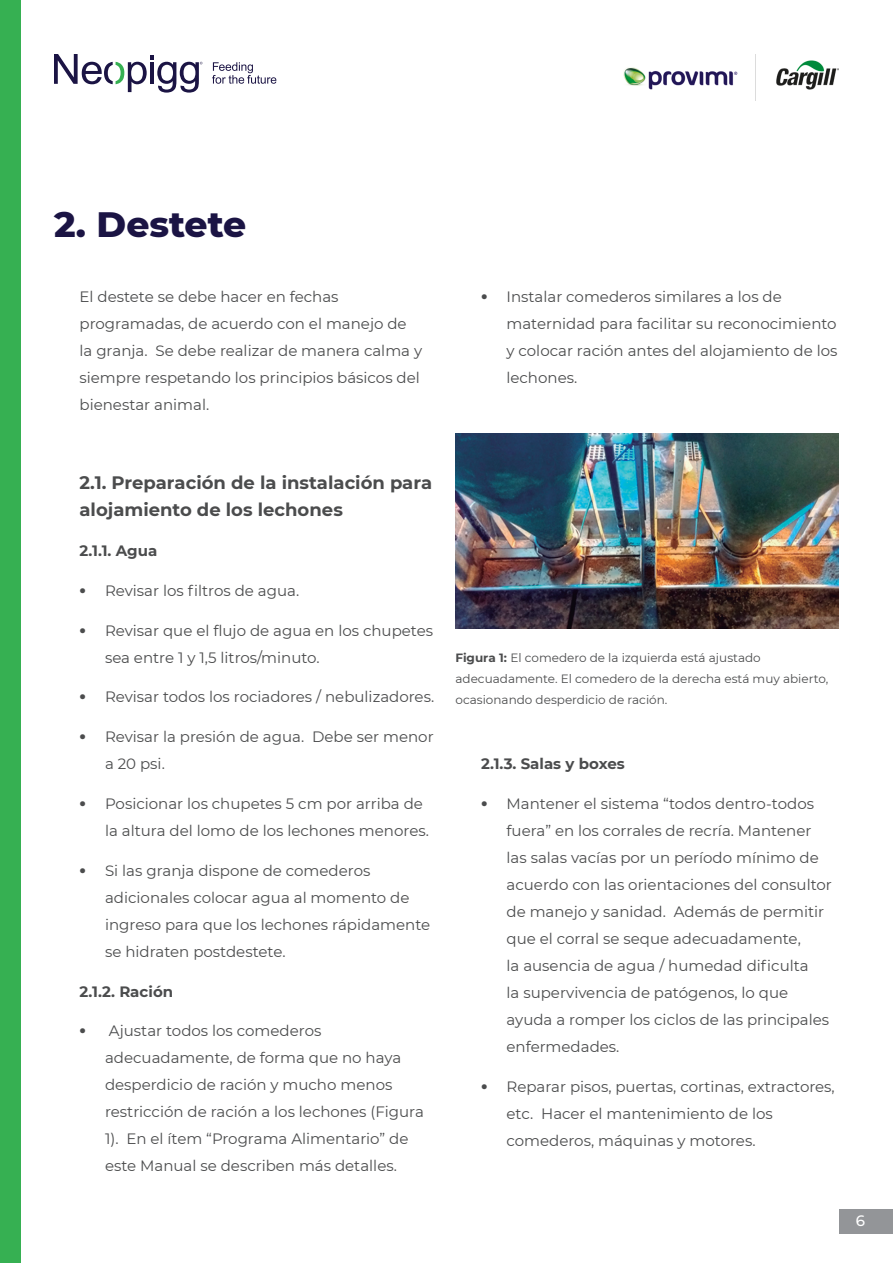
<style>
.page{position:relative;width:893px;height:1263px;background:#fff}
.page>*{position:absolute;margin:0;border:0;box-sizing:border-box;transform-origin:0 0}
.titulo_capitulo{font:800 36px "Montserrat";color:#1b1444}
.Paragraph_Title{font:700 18px/27px "Montserrat";color:#4b4c4d}
.Paragraph_Title-2{font:15px/27px "Montserrat";color:#4b4c4d}
.Paragraph_Style_1{font:700 15px "Montserrat";color:#4b4c4d}
.Paragraph_Title-3{font:700 15px "Montserrat";color:#4b4c4d}
.t1{font:900 15px "Montserrat";color:#4b4c4d}
.t2{font:500 15px "Montserrat";color:#fff}
.Paragraph_Style_1-2{font:12px/21px "Montserrat";color:#4b4c4d}
.s1{font-weight:700}
</style>
<div class="page">
<img style="left:623px;top:54px;width:216px;height:47px">
<svg style="left:212px;top:62px;width:64px;height:22px"></svg>
<svg style="left:54px;top:54px;width:148px;height:39px"></svg>
<div style="left:0;top:0;width:21px;height:1263px;background:#36b052"></div>
<div style="left:839px;top:1209px;width:54px;height:24px;background:#939598"></div>
<img style="left:455px;top:434px;width:384px;height:194px">
<p class="titulo_capitulo" style="left:54px;top:198px;width:194px">2. Destete</p>
<p class="Paragraph_Title-2" style="left:80px;top:282px;width:344px">El destete se debe hacer en fechas programadas, de acuerdo con el manejo de la granja. Se debe realizar de manera calma y siempre respetando los principios básicos del bienestar animal.</p>
<p class="t1" style="left:481px;top:285px;width:8px">ظ</p>
<p class="Paragraph_Title-2" style="left:506px;top:282px;width:333px">Instalar comederos similares a los de maternidad para facilitar su reconocimiento y colocar ración antes del alojamiento de los lechones.</p>
<p class="Paragraph_Title" style="left:80px;top:469px;width:354px">2.1. Preparación de la instalación para alojamiento de los lechones</p>
<p class="Paragraph_Title-3" style="left:80px;top:540px;width:79px">2.1.1. Agua</p>
<p class="t1" style="left:80px;top:579px;width:8px">ظ</p>
<p class="Paragraph_Title-2" style="left:105px;top:577px;width:196px">Revisar los filtros de agua.</p>
<p class="t1" style="left:80px;top:619px;width:8px">ظ</p>
<p class="Paragraph_Title-2" style="left:105px;top:616px;width:330px">Revisar que el flujo de agua en los chupetes sea entre 1 y 1,5 litros/minuto.</p>
<p class="t1" style="left:80px;top:686px;width:8px">ظ</p>
<p class="Paragraph_Title-2" style="left:105px;top:683px;width:331px">Revisar todos los rociadores / nebulizadores.</p>
<p class="t1" style="left:80px;top:726px;width:8px">ظ</p>
<p class="Paragraph_Title-2" style="left:105px;top:723px;width:330px">Revisar la presión de agua. Debe ser menor a 20 psi.</p>
<p class="t1" style="left:80px;top:792px;width:8px">ظ</p>
<p class="Paragraph_Title-2" style="left:105px;top:790px;width:325px">Posicionar los chupetes 5 cm por arriba de la altura del lomo de los lechones menores.</p>
<p class="t1" style="left:80px;top:859px;width:8px">ظ</p>
<p class="Paragraph_Title-2" style="left:105px;top:856px;width:327px">Si las granja dispone de comederos adicionales colocar agua al momento de ingreso para que los lechones rápidamente se hidraten postdestete.</p>
<p class="Paragraph_Style_1" style="left:80px;top:980px;width:95px">2.1.2. Ración</p>
<p class="t1" style="left:80px;top:1020px;width:8px">ظ</p>
<p class="Paragraph_Title-2" style="left:105px;top:1017px;width:320px">Ajustar todos los comederos adecuadamente, de forma que no haya desperdicio de ración y mucho menos restricción de ración a los lechones (Figura 1). En el ítem “Programa Alimentario” de este Manual se describen más detalles.</p>
<p class="Paragraph_Style_1-2" style="left:455px;top:647px;width:374px"><span class="s1">Figura 1:</span> El comedero de la izquierda está ajustado adecuadamente. El comedero de la derecha está muy abierto, ocasionando desperdicio de ración.</p>
<p class="Paragraph_Style_1" style="left:481px;top:753px;width:145px">2.1.3. Salas y boxes</p>
<p class="t1" style="left:481px;top:792px;width:8px">ظ</p>
<p class="Paragraph_Title-2" style="left:506px;top:790px;width:327px">Mantener el sistema “todos dentro-todos fuera” en los corrales de recría. Mantener las salas vacías por un período mínimo de acuerdo con las orientaciones del consultor de manejo y sanidad. Además de permitir que el corral se seque adecuadamente,<br>la ausencia de agua / humedad dificulta<br>la supervivencia de patógenos, lo que ayuda a romper los ciclos de las principales enfermedades.</p>
<p class="t1" style="left:481px;top:1075px;width:8px">ظ</p>
<p class="Paragraph_Title-2" style="left:506px;top:1072px;width:330px">Reparar pisos, puertas, cortinas, extractores, etc. Hacer el mantenimiento de los comederos, máquinas y motores.</p>
<p class="t2" style="left:856px;top:1211px;width:11px">6</p>
</div>
